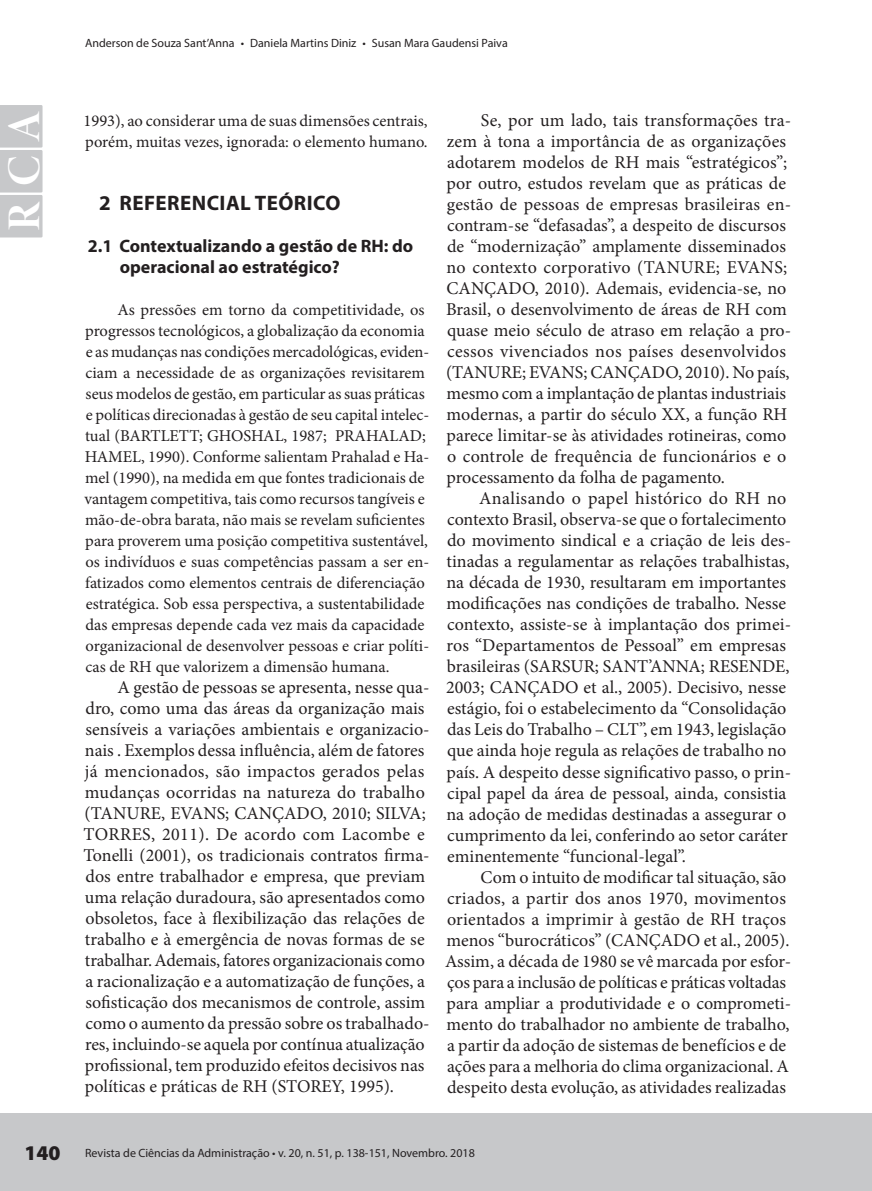
<style>
.page{position:relative;width:872px;height:1191px;background:#fff}
.page>*{position:absolute;margin:0;border:0;box-sizing:border-box;transform-origin:0 0}
.t1{font:46.8px "Minion Pro Bold Disp";color:#fff}
.t2{font:700 21px "Myriad Pro";letter-spacing:.02em;color:#231f20}
.t3{font:18px/21px "Minion Pro";color:#231f20}
.t4{font:700 18px/21px "Myriad Pro";color:#231f20}
.t5{font:16.5px/21px "Minion Pro";color:#231f20}
.t6{font:12px "Myriad Pro";color:#231f20}
.s1{font-weight:900;font-size:21px}
</style>
<div class="page">
<div style="left:0;top:1113px;width:872px;height:78px;background:#c7c8ca"></div>
<div style="left:0;top:105px;width:43px;height:132px;background:#c7c8ca"></div>
<p class="t6" style="left:85px;top:35px;width:424px">Anderson de Souza Sant’Anna • Daniela Martins Diniz • Susan Mara Gaudensi Paiva</p>
<h1 class="t1" style="left:-4px;top:231px;width:121px;rotate:-90deg">RCA</h1>
<p class="t5" style="left:84px;top:110px;width:346px">1993), ao considerar uma de suas dimensões centrais, porém, muitas vezes, ignorada: o elemento humano.</p>
<p class="t2" style="left:99px;top:189px;width:243px">2 REFERENCIAL TEÓRICO</p>
<p class="t4" style="left:120px;top:235px;width:295px;text-indent:-32px">2.1 Contextualizando a gestão de RH: do operacional ao estratégico?</p>
<p class="t5" style="left:84px;top:299px;width:346px;text-indent:33px">As pressões em torno da competitividade, os progressos tecnológicos, a globalização da economia e as mudanças nas condições mercadológicas, eviden&shy;ciam a necessidade de as organizações revisitarem seus modelos de gestão, em particular as suas práticas e políticas direcionadas à gestão de seu capital intelec&shy;tual (BARTLETT; GHOSHAL, 1987; PRAHALAD; HAMEL, 1990). Conforme salientam Prahalad e Ha&shy;mel (1990), na medida em que fontes tradicionais de vantagem competitiva, tais como recursos tangíveis e mão-de-obra barata, não mais se revelam suficientes para proverem uma posição competitiva sustentável, os indivíduos e suas competências passam a ser en&shy;fatizados como elementos centrais de diferenciação estratégica. Sob essa perspectiva, a sustentabilidade das empresas depende cada vez mais da capacidade organizacional de desenvolver pessoas e criar políti&shy;cas de RH que valorizem a dimensão humana.</p>
<p class="t3" style="left:83px;top:677px;width:348px;text-indent:34px">A gestão de pessoas se apresenta, nesse qua&shy;dro, como uma das áreas da organização mais sensíveis a variações ambientais e organizacio&shy;nais . Exemplos dessa influência, além de fatores já mencionados, são impactos gerados pelas mudanças ocorridas na natureza do trabalho (TANURE, EVANS; CANÇADO, 2010; SILVA; TORRES, 2011). De acordo com Lacombe e Tonelli (2001), os tradicionais contratos firma&shy;dos entre trabalhador e empresa, que previam uma relação duradoura, são apresentados como obsoletos, face à flexibilização das relações de trabalho e à emergência de novas formas de se trabalhar.Ademais, fatores organizacionais como a racionalização e a automatização de funções, a sofisticação dos mecanismos de controle, assim como o aumento da pressão sobre os trabalhado&shy;res, incluindo-se aquela por contínua atualização profissional, tem produzido efeitos decisivos nas políticas e práticas de RH (STOREY, 1995).</p>
<p class="t3" style="left:446px;top:110px;width:346px;text-indent:35px">Se, por um lado, tais transformações tra&shy;zem à tona a importância de as organizações adotarem modelos de RH mais “estratégicos”; por outro, estudos revelam que as práticas de gestão de pessoas de empresas brasileiras en&shy;contram-se “defasadas”, a despeito de discursos de “modernização” amplamente disseminados no contexto corporativo (TANURE; EVANS; CANÇADO, 2010). Ademais, evidencia-se, no Brasil, o desenvolvimento de áreas de RH com quase meio século de atraso em relação a pro&shy;cessos vivenciados nos países desenvolvidos (TANURE; EVANS; CANÇADO, 2010). No país, mesmo com a implantação de plantas industriais modernas, a partir do século XX, a função RH parece limitar-se às atividades rotineiras, como o controle de frequência de funcionários e o processamento da folha de pagamento.</p>
<p class="t3" style="left:446px;top:488px;width:347px;text-indent:33px">Analisando o papel histórico do RH no contexto Brasil, observa-se que o fortalecimento do movimento sindical e a criação de leis des&shy;tinadas a regulamentar as relações trabalhistas, na década de 1930, resultaram em importantes modificações nas condições de trabalho. Nesse contexto, assiste-se à implantação dos primei&shy;ros “Departamentos de Pessoal” em empresas brasileiras (SARSUR; SANT’ANNA; RESENDE, 2003; CANÇADO et al., 2005). Decisivo, nesse estágio, foi o estabelecimento da “Consolidação das Leis do Trabalho – CLT”, em 1943, legislação que ainda hoje regula as relações de trabalho no país. A despeito desse significativo passo, o prin&shy;cipal papel da área de pessoal, ainda, consistia na adoção de medidas destinadas a assegurar o cumprimento da lei, conferindo ao setor caráter eminentemente “funcional-legal”.</p>
<p class="t3" style="left:445px;top:866px;width:347px;text-indent:35px">Com o intuito de modificar tal situação, são criados, a partir dos anos 1970, movimentos orientados a imprimir à gestão de RH traços menos “burocráticos” (CANÇADO et al., 2005).<br>Assim, a década de 1980 se vê marcada por esfor&shy;ços para a inclusão de políticas e práticas voltadas para ampliar a produtividade e o comprometi&shy;mento do trabalhador no ambiente de trabalho, a partir da adoção de sistemas de benefícios e de ações para a melhoria do clima organizacional. A despeito desta evolução, as atividades realizadas</p>
<p class="t6" style="left:24px;top:1145px;width:452px"><span class="s1">140</span> Revista de Ciências da Administração • v. 20, n. 51, p. 138-151, Novembro. 2018</p>
</div>
